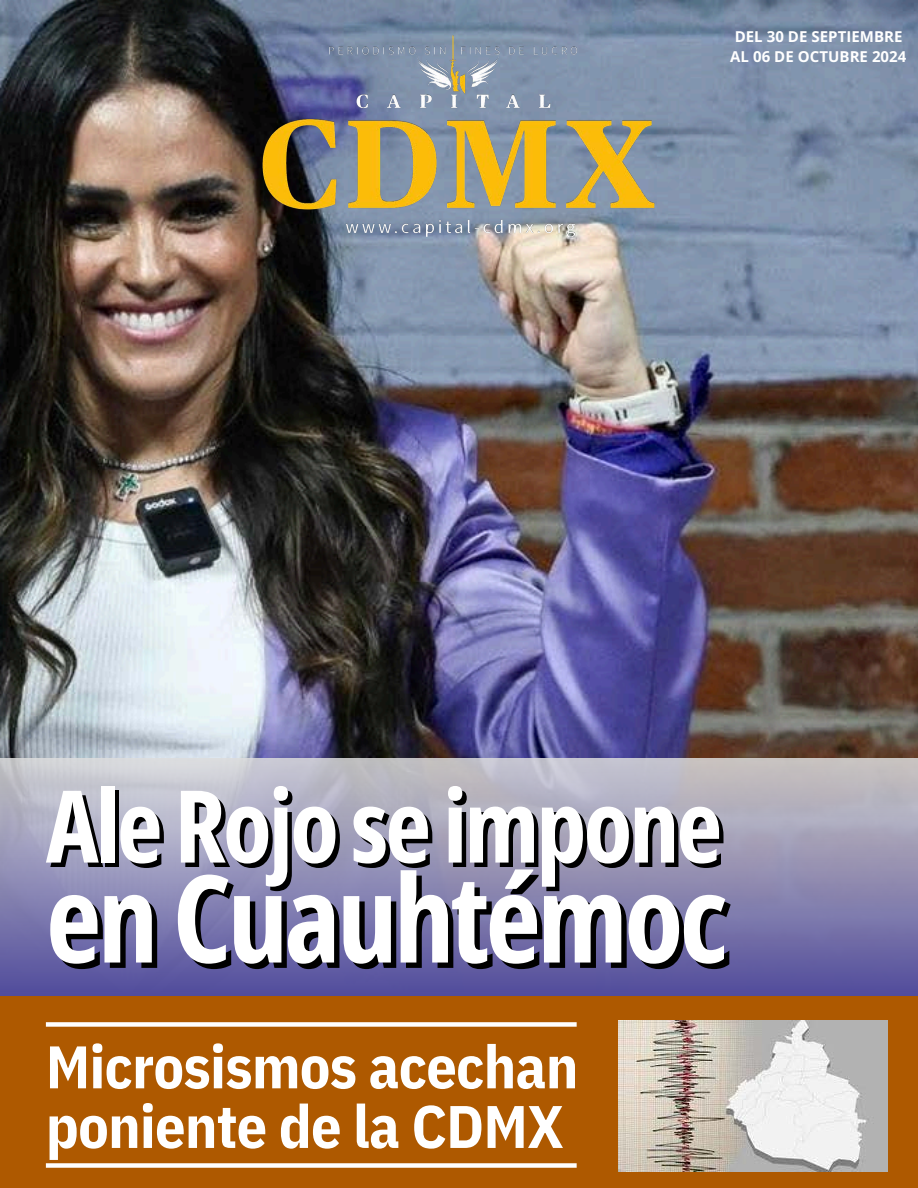
<style>
.page{position:relative;width:918px;height:1188px;background:#fff}
.page>*{position:absolute;margin:0;border:0;box-sizing:border-box;transform-origin:0 0}
.t1{font:700 121.5px "Open Sans Condensed";letter-spacing:-.03em;color:#000}
.t2{font:700 100.5px "Open Sans Condensed";letter-spacing:-.03em;color:#000}
.t3{font:700 60px/59.7px "IBM Plex Sans Cond";letter-spacing:-.01em;color:#fff}
.t4{font:700 15px "Open Sans";letter-spacing:.005em;color:#fff}
</style>
<div class="page">
<div style="left:0;top:989px;width:918px;height:199px;background:#ae5900"></div>
<img style="left:0;top:0;width:918px;height:996px">
<img style="left:256px;top:28px;width:406px;height:217px">
<svg style="left:0;top:759px;width:918px;height:236px"></svg>
<div style="left:46px;top:1163px;width:531px;height:5px;background:#fff"></div>
<div style="left:46px;top:1022px;width:531px;height:5px;background:#fff"></div>
<img style="left:619px;top:1021px;width:269px;height:151px">
<h1 class="t4" style="left:735px;top:26px;width:169px">DEL 30 DE SEPTIEMBRE</h1>
<h3 class="t4" style="left:730px;top:46px;width:178px">AL 06 DE OCTUBRE 2024</h3>
<h2 class="t2" style="left:50px;top:760px;width:678px">Ale Rojo se impone</h2>
<h1 class="t1" style="left:51px;top:838px;width:683px">en Cuauhtémoc</h1>
<h2 class="t3" style="left:46px;top:1036px;width:534px">Microsismos acechan poniente de la CDMX</h2>
</div>
